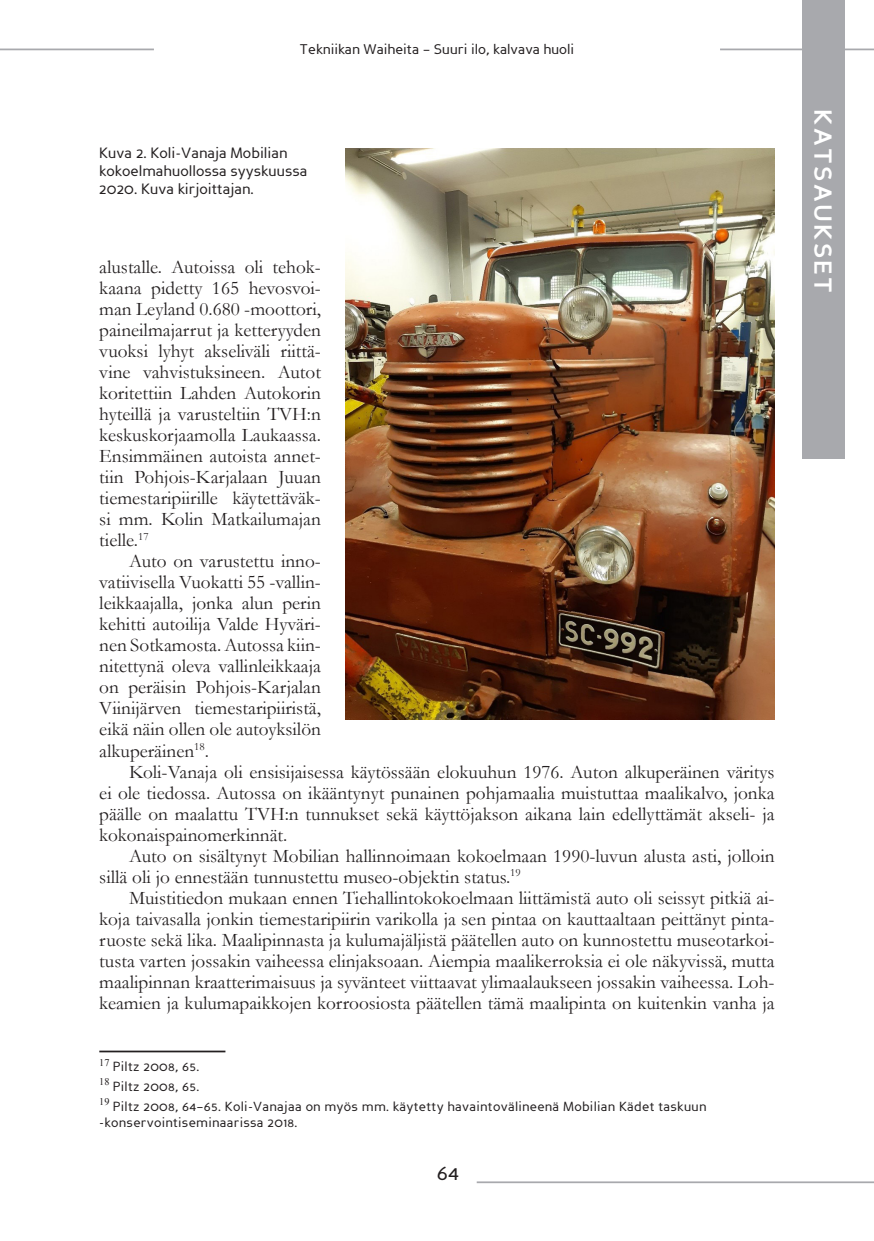
<style>
.page{position:relative;width:874px;height:1241px;background:#fff}
.page>*{position:absolute;margin:0;border:0;box-sizing:border-box;transform-origin:0 0}
.t1{font:700 24.5px "Perspective Sans";letter-spacing:.1em;color:#fff}
.t2{font:21px "Perspective Sans";color:#231f20}
.Leipäteksti{font:19.25px/21px "Garamond";color:#231f20;text-align:justify}
.Kuvateksti{font:14.88px/17.8px "Perspective Sans";color:#231f20}
.t3{font:14px "Perspective Sans";color:#231f20}
.Viite{font:13.12px/15.8px "Perspective Sans";letter-spacing:.02em;color:#231f20}
</style>
<div class="page">
<hr style="left:719px;top:49px;width:154px;height:1px;background:#a8a9ad">
<hr style="left:0;top:49px;width:154px;height:1px;background:#a8a9ad">
<div style="left:801px;top:0;width:42px;height:458px;background:#a8a9ad"></div>
<hr style="left:476px;top:1181px;width:397px;height:1px;background:#a8a9ad">
<hr style="left:99px;top:1050px;width:126px;height:2px;background:#231f20">
<img style="left:345px;top:148px;width:429px;height:571px">
<p class="t3" style="left:299px;top:41px;width:276px">Tekniikan Waiheita – Suuri ilo, kalvava huoli</p>
<p class="Kuvateksti" style="left:99px;top:144px;width:210px">Kuva 2. Koli-Vanaja Mobilian kokoelmahuollossa syyskuussa<br>2020. Kuva kirjoittajan.</p>
<p class="Leipäteksti" style="left:99px;top:256px;width:223px">alustalle. Autoissa oli tehok&shy;kaana pidetty 165 hevosvoi&shy;man Leyland 0.680 -moottori, paineilmajarrut ja ketteryyden vuoksi lyhyt akseliväli riittä&shy;vine vahvistuksineen. Autot koritettiin Lahden Autokorin hyteillä ja varusteltiin TVH:n keskuskorjaamolla Laukaassa.<br>Ensimmäinen autoista annet&shy;tiin Pohjois-Karjalaan Juuan tiemestaripiirille käytettäväk&shy;si mm. Kolin Matkailumajan tielle.<sup>17</sup></p>
<p class="Leipäteksti" style="left:99px;top:550px;width:223px;text-indent:30px">Auto on varustettu inno&shy;vatiivisella Vuokatti 55 -vallin&shy;leikkaajalla, jonka alun perin kehitti autoilija Valde Hyväri&shy;nen Sotkamosta. Autossa kiin&shy;nitettynä oleva vallinleikkaaja on peräisin Pohjois-Karjalan Viinijärven tiemestaripiiristä, eikä näin ollen ole autoyksilön alkuperäinen<sup>18</sup>.</p>
<p class="Leipäteksti" style="left:99px;top:760px;width:676px;text-indent:30px">Koli-Vanaja oli ensisijaisessa käytössään elokuuhun 1976. Auton alkuperäinen väritys ei ole tiedossa. Autossa on ikääntynyt punainen pohjamaalia muistuttaa maalikalvo, jonka päälle on maalattu TVH:n tunnukset sekä käyttöjakson aikana lain edellyttämät akseli- ja kokonaispainomerkinnät.</p>
<p class="Leipäteksti" style="left:99px;top:844px;width:676px;text-indent:30px">Auto on sisältynyt Mobilian hallinnoimaan kokoelmaan 1990-luvun alusta asti, jolloin sillä oli jo ennestään tunnustettu museo-objektin status.<sup>19</sup></p>
<p class="Leipäteksti" style="left:99px;top:886px;width:676px;text-indent:30px">Muistitiedon mukaan ennen Tiehallintokokoelmaan liittämistä auto oli seissyt pitkiä ai&shy;koja taivasalla jonkin tiemestaripiirin varikolla ja sen pintaa on kauttaaltaan peittänyt pinta&shy;ruoste sekä lika. Maalipinnasta ja kulumajäljistä päätellen auto on kunnostettu museotarkoi&shy;tusta varten jossakin vaiheessa elinjaksoaan. Aiempia maalikerroksia ei ole näkyvissä, mutta maalipinnan kraatterimaisuus ja syvänteet viittaavat ylimaalaukseen jossakin vaiheessa. Loh&shy;keamien ja kulumapaikkojen korroosiosta päätellen tämä maalipinta on kuitenkin vanha ja</p>
<p class="Viite" style="left:99px;top:1058px;width:102px"><sup>17</sup> Piltz 2008, 65.</p>
<p class="Viite" style="left:99px;top:1078px;width:102px"><sup>18</sup> Piltz 2008, 65.</p>
<p class="Viite" style="left:99px;top:1098px;width:608px"><sup>19</sup> Piltz 2008, 64–65. Koli-Vanajaa on myös mm. käytetty havaintovälineenä Mobilian Kädet taskuun -konservointiseminaarissa 2018.</p>
<p class="t2" style="left:437px;top:1160px;width:24px">64</p>
<p class="t1" style="left:837px;top:109px;width:185px;rotate:90deg">KATSAUKSET</p>
</div>
